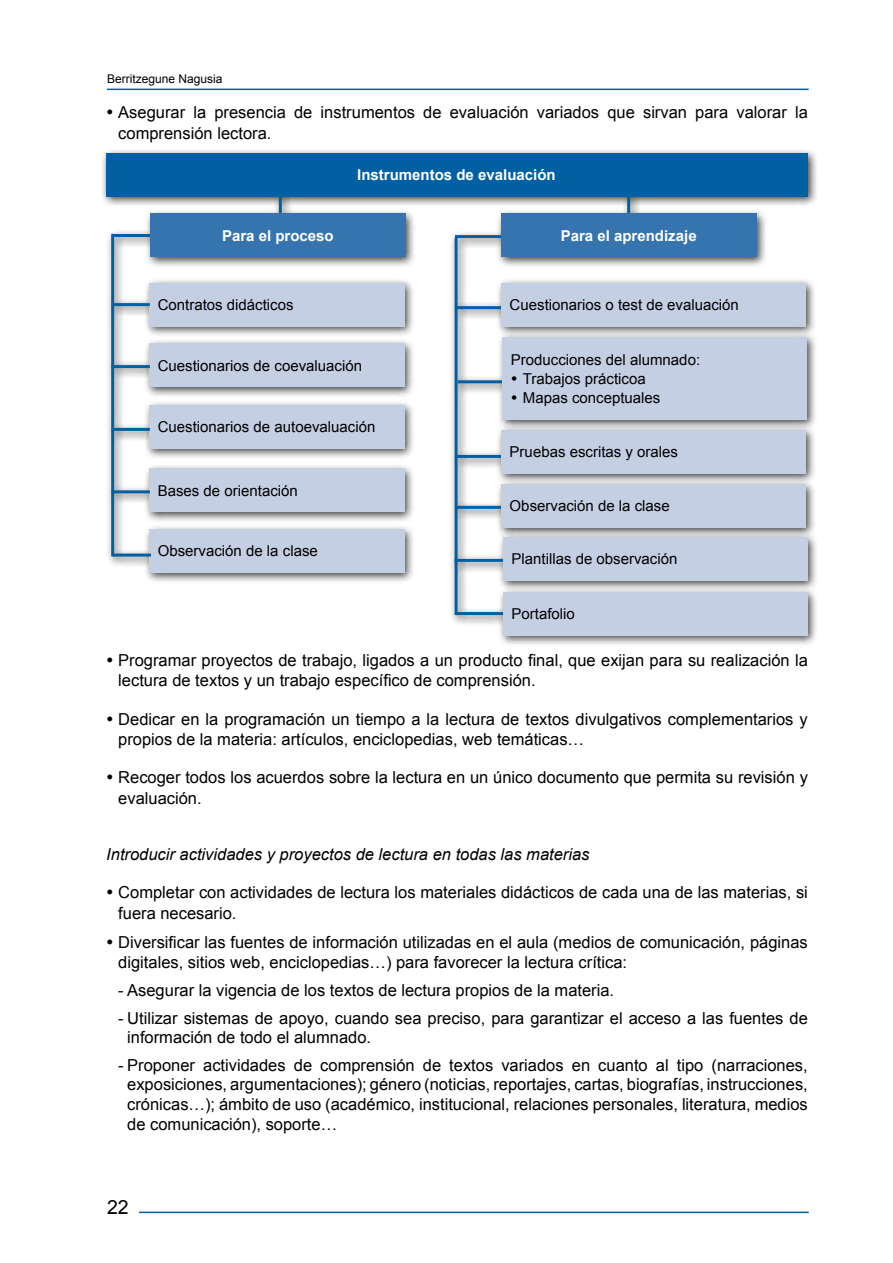
<style>
.page{position:relative;width:893px;height:1263px;background:#fff}
.page>*{position:absolute;margin:0;border:0;box-sizing:border-box;transform-origin:0 0}
.t1{font:19.5px "Arial";color:#000}
.t2{font:16.5px/20.4px "Arial";color:#000}
.t3{font:italic 16.5px "Arial";color:#000}
.t4{font:15px/18.9px "Arial";color:#000}
.t5{font:700 15px "Arial";color:#fff}
.t6{font:12px "Arial";color:#000}
</style>
<div class="page">
<hr style="left:107px;top:89px;width:702px;height:1px;background:#0060a2">
<hr style="left:139px;top:1211px;width:670px;height:2px;background:#0060a2">
<div style="left:101px;top:148px;width:718px;height:498px;background:#000;opacity:.75"></div>
<hr style="left:111px;top:234px;width:3px;height:322px;background:#0060a2">
<div style="left:106px;top:153px;width:701px;height:43px;background:#0060a2"></div>
<div style="left:149px;top:283px;width:255px;height:43px;background:#c4cfe4"></div>
<div style="left:149px;top:343px;width:255px;height:44px;background:#c4cfe4"></div>
<div style="left:149px;top:405px;width:255px;height:43px;background:#c4cfe4"></div>
<div style="left:149px;top:469px;width:255px;height:43px;background:#c4cfe4"></div>
<div style="left:149px;top:529px;width:255px;height:43px;background:#c4cfe4"></div>
<div style="left:503px;top:592px;width:304px;height:43px;background:#c4cfe4"></div>
<hr style="left:112px;top:234px;width:38px;height:3px;background:#0060a2">
<hr style="left:455px;top:235px;width:48px;height:3px;background:#0060a2">
<hr style="left:455px;top:238px;width:3px;height:377px;background:#0060a2">
<hr style="left:112px;top:303px;width:38px;height:3px;background:#0060a2">
<hr style="left:112px;top:365px;width:38px;height:3px;background:#0060a2">
<hr style="left:112px;top:428px;width:38px;height:3px;background:#0060a2">
<hr style="left:112px;top:490px;width:38px;height:3px;background:#0060a2">
<hr style="left:113px;top:554px;width:38px;height:3px;background:#0060a2">
<hr style="left:457px;top:306px;width:48px;height:3px;background:#0060a2">
<hr style="left:458px;top:380px;width:50px;height:3px;background:#0060a2">
<hr style="left:456px;top:455px;width:48px;height:3px;background:#0060a2">
<hr style="left:456px;top:506px;width:48px;height:3px;background:#0060a2">
<hr style="left:456px;top:612px;width:47px;height:3px;background:#0060a2">
<div style="left:503px;top:537px;width:304px;height:43px;background:#c4cfe4"></div>
<hr style="left:455px;top:559px;width:48px;height:3px;background:#0060a2">
<div style="left:501px;top:484px;width:304px;height:43px;background:#c4cfe4"></div>
<div style="left:501px;top:430px;width:304px;height:43px;background:#c4cfe4"></div>
<div style="left:501px;top:283px;width:304px;height:43px;background:#c4cfe4"></div>
<div style="left:502px;top:337px;width:304px;height:82px;background:#c4cfe4"></div>
<hr style="left:279px;top:191px;width:3px;height:26px;background:#0060a2">
<hr style="left:627px;top:193px;width:3px;height:26px;background:#0060a2">
<div style="left:150px;top:214px;width:255px;height:43px;background:#3574af"></div>
<div style="left:501px;top:214px;width:255px;height:43px;background:#3574af"></div>
<p class="t6" style="left:107px;top:71px;width:117px">Berritzegune Nagusia</p>
<p class="t2" style="left:118px;top:102px;width:691px">Asegurar la presencia de instrumentos de evaluación variados que sirvan para valorar la comprensión lectora.</p>
<p class="t5" style="left:357px;top:165px;width:200px">Instrumentos de evaluación</p>
<p class="t5" style="left:222px;top:226px;width:113px">Para el proceso</p>
<p class="t5" style="left:561px;top:226px;width:137px">Para el aprendizaje</p>
<p class="t4" style="left:158px;top:295px;width:137px">Contratos didácticos</p>
<p class="t4" style="left:158px;top:356px;width:206px">Cuestionarios de coevaluación</p>
<p class="t4" style="left:158px;top:418px;width:219px">Cuestionarios de autoevaluación</p>
<p class="t4" style="left:158px;top:481px;width:142px">Bases de orientación</p>
<p class="t4" style="left:158px;top:542px;width:162px">Observación de la clase</p>
<p class="t4" style="left:510px;top:295px;width:231px">Cuestionarios o test de evaluación</p>
<p class="t4" style="left:523px;top:350px;width:179px;text-indent:-12px">Producciones del alumnado:<br>Trabajos prácticoa<br>Mapas conceptuales</p>
<p class="t4" style="left:510px;top:443px;width:170px">Pruebas escritas y orales</p>
<p class="t4" style="left:510px;top:497px;width:162px">Observación de la clase</p>
<p class="t4" style="left:511px;top:550px;width:167px">Plantillas de observación</p>
<p class="t4" style="left:511px;top:604px;width:65px">Portafolio</p>
<p class="t2" style="left:118px;top:650px;width:691px">Programar proyectos de trabajo, ligados a un producto final, que exijan para su realización la lectura de textos y un trabajo específico de comprensión.</p>
<p class="t2" style="left:118px;top:709px;width:691px">Dedicar en la programación un tiempo a la lectura de textos divulgativos complementarios y propios de la materia: artículos, enciclopedias, web temáticas…</p>
<p class="t2" style="left:118px;top:767px;width:691px">Recoger todos los acuerdos sobre la lectura en un único documento que permita su revisión y evaluación.</p>
<p class="t3" style="left:106px;top:843px;width:485px">Introducir actividades y proyectos de lectura en todas las materias</p>
<p class="t2" style="left:118px;top:882px;width:691px">Completar con actividades de lectura los materiales didácticos de cada una de las materias, si fuera necesario.</p>
<p class="t2" style="left:118px;top:932px;width:691px">Diversificar las fuentes de información utilizadas en el aula (medios de comunicación, páginas digitales, sitios web, enciclopedias…) para favorecer la lectura crítica:</p>
<p class="t2" style="left:118px;top:980px;width:497px">- Asegurar la vigencia de los textos de lectura propios de la materia.</p>
<p class="t2" style="left:127px;top:1009px;width:682px;line-height:18.9px;text-indent:-9px">- Utilizar sistemas de apoyo, cuando sea preciso, para garantizar el acceso a las fuentes de información de todo el alumnado.</p>
<p class="t2" style="left:118px;top:1056px;width:691px;line-height:18.9px;text-align:center">- Proponer actividades de comprensión de textos variados en cuanto al tipo (narraciones, exposiciones, argumentaciones); género (noticias, reportajes, cartas, biografías, instrucciones,</p>
<p class="t2" style="left:127px;top:1094px;width:682px">crónicas…); ámbito de uso (académico, institucional, relaciones personales, literatura, medios de comunicación), soporte…</p>
<p class="t1" style="left:107px;top:1194px;width:23px">22</p>
</div>
